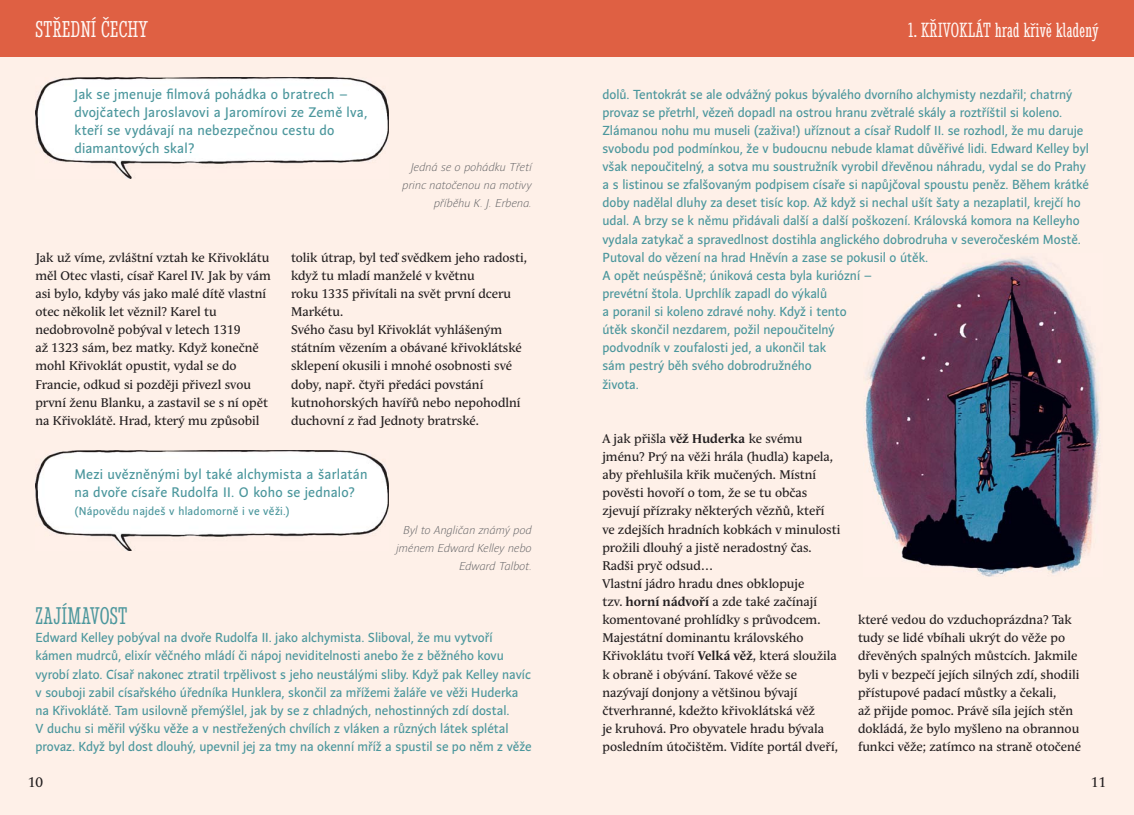
<style>
.page{position:relative;width:1134px;height:815px;background:#fff}
.page>*{position:absolute;margin:0;border:0;box-sizing:border-box;transform-origin:0 0}
.t1{font:ultra-condensed 25px "Stint";letter-spacing:.02em;color:#4c979d}
.t2{font:ultra-condensed 23.75px "Stint";letter-spacing:.02em;color:#fff7f4}
.t3{font:ultra-condensed 21.25px "Stint";letter-spacing:.015em;color:#fff7f4}
.t4{font:13.75px/18.1px "Andulka Sans Text";letter-spacing:.015em;color:#4c979d}
.t5{font:13.75px "Andulka Text Pro";color:#231f20}
.t6{font:13px/18.1px "Andulka Sans Text";color:#4c979d}
.t7{font:12.5px/18.1px "Andulka Text Pro";color:#231f20}
.t8{font:italic 300 11.25px/18.1px "Andulka Sans";color:#5c5d60;text-align:right}
.t9{font:11.25px "Andulka Sans Text";letter-spacing:.025em;color:#4c979d}
.s1{font-weight:700}
</style>
<div class="page">
<div style="left:567px;top:0;width:567px;height:815px;background:#fef0e8"></div>
<div style="left:0;top:0;width:567px;height:815px;background:#fef0e8"></div>
<img style="left:865px;top:257px;width:235px;height:319px">
<img style="left:35px;top:450px;width:353px;height:101px">
<img style="left:35px;top:77px;width:353px;height:101px">
<div style="left:567px;top:0;width:567px;height:57px;background:#df6043"></div>
<div style="left:0;top:0;width:567px;height:57px;background:#df6043"></div>
<h2 class="t2" style="left:35px;top:16px;width:114px">STŘEDNÍ ČECHY</h2>
<h3 class="t3" style="left:908px;top:18px;width:191px">1. KŘIVOKLÁT hrad křivě kladený</h3>
<p class="t4" style="left:74px;top:86px;width:294px">Jak se jmenuje filmová pohádka o bratrech – dvojčatech Jaroslavovi a Jaromírovi ze Země lva, kteří se vydávají na nebezpečnou cestu do diamantových skal?</p>
<p class="t8" style="left:402px;top:159px;width:131px">Jedná se o pohádku Třetí princ natočenou na motivy příběhu K. J. Erbena.</p>
<p class="t7" style="left:35px;top:249px;width:237px">Jak už víme, zvláštní vztah ke Křivoklátu měl Otec vlasti, císař Karel IV. Jak by vám asi bylo, kdyby vás jako malé dítě vlastní otec několik let věznil? Karel tu nedobrovolně pobýval v letech 1319<br>až 1323 sám, bez matky. Když konečně mohl Křivoklát opustit, vydal se do Francie, odkud si později přivezl svou první ženu Blanku, a zastavil se s ní opět na Křivoklátě. Hrad, který mu způsobil</p>
<p class="t7" style="left:291px;top:249px;width:237px">tolik útrap, byl teď svědkem jeho radosti, když tu mladí manželé v květnu<br>roku 1335 přivítali na svět první dceru Markétu.<br>Svého času byl Křivoklát vyhlášeným státním vězením a obávané křivoklátské sklepení okusili i mnohé osobnosti své doby, např. čtyři předáci povstání kutnohorských havířů nebo nepohodlní duchovní z řad Jednoty bratrské.</p>
<p class="t4" style="left:74px;top:466px;width:295px">Mezi uvězněnými byl také alchymista a šarlatán na dvoře císaře Rudolfa II. O koho se jednalo?</p>
<p class="t9" style="left:74px;top:507px;width:217px">(Nápovědu najdeš v hladomorně i ve věži.)</p>
<p class="t8" style="left:396px;top:521px;width:137px">Byl to Angličan známý pod jménem Edward Kelley nebo<br>Edward Talbot.</p>
<h1 class="t1" style="left:35px;top:602px;width:93px">ZAJÍMAVOST</h1>
<p class="t6" style="left:35px;top:630px;width:498px">Edward Kelley pobýval na dvoře Rudolfa II. jako alchymista. Sliboval, že mu vytvoří kámen mudrců, elixír věčného mládí či nápoj neviditelnosti anebo že z běžného kovu vyrobí zlato. Císař nakonec ztratil trpělivost s jeho neustálými sliby. Když pak Kelley navíc v souboji zabil císařského úředníka Hunklera, skončil za mřížemi žaláře ve věži Huderka na Křivoklátě. Tam usilovně přemýšlel, jak by se z chladných, nehostinných zdí dostal.<br>V duchu si měřil výšku věže a v nestřežených chvílích z vláken a různých látek splétal provaz. Když byl dost dlouhý, upevnil jej za tmy na okenní mříž a spustil se po něm z věže</p>
<p class="t6" style="left:602px;top:86px;width:488px">dolů. Tentokrát se ale odvážný pokus bývalého dvorního alchymisty nezdařil; chatrný provaz se přetrhl, vězeň dopadl na ostrou hranu zvětralé skály a roztříštil si koleno.<br>Zlámanou nohu mu museli (zaživa!) uříznout a císař Rudolf II. se rozhodl, že mu daruje svobodu pod podmínkou, že v budoucnu nebude klamat důvěřivé lidi. Edward Kelley byl však nepoučitelný, a sotva mu soustružník vyrobil dřevěnou náhradu, vydal se do Prahy a s listinou se zfalšovaným podpisem císaře si napůjčoval spoustu peněz. Během krátké doby nadělal dluhy za deset tisíc kop. Až když si nechal ušít šaty a nezaplatil, krejčí ho udal. A brzy se k němu přidávali další a další poškození. Královská komora na Kelleyho vydala zatykač a spravedlnost dostihla anglického dobrodruha v severočeském Mostě.<br>Putoval do vězení na hrad Hněvín a zase se pokusil o útěk.<br>A opět neúspěšně; úniková cesta byla kuriózní –<br>prevétní štola. Uprchlík zapadl do výkalů<br>a poranil si koleno zdravé nohy. Když i tento<br>útěk skončil nezdarem, požil nepoučitelný<br>podvodník v zoufalosti jed, a ukončil tak<br>sám pestrý běh svého dobrodružného<br>života.</p>
<p class="t7" style="left:602px;top:430px;width:239px">A jak přišla <span class="s1">věž Huderka</span> ke svému jménu? Prý na věži hrála (hudla) kapela, aby přehlušila křik mučených. Místní pověsti hovoří o tom, že se tu občas zjevují přízraky některých vězňů, kteří<br>ve zdejších hradních kobkách v minulosti prožili dlouhý a jistě neradostný čas.<br>Radši pryč odsud…<br>Vlastní jádro hradu dnes obklopuje<br>tzv. <span class="s1">horní nádvoří</span> a zde také začínají komentované prohlídky s průvodcem.<br>Majestátní dominantu královského Křivoklátu tvoří <span class="s1">Velká věž</span>, která sloužila k obraně i obývání. Takové věže se nazývají donjony a většinou bývají čtverhranné, kdežto křivoklátská věž<br>je kruhová. Pro obyvatele hradu bývala posledním útočištěm. Vidíte portál dveří,</p>
<p class="t7" style="left:858px;top:611px;width:225px">které vedou do vzduchoprázdna? Tak tudy se lidé vbíhali ukrýt do věže po dřevěných spalných můstcích. Jakmile byli v bezpečí jejích silných zdí, shodili přístupové padací můstky a čekali,<br>až přijde pomoc. Právě síla jejích stěn dokládá, že bylo myšleno na obrannou funkci věže; zatímco na straně otočené</p>
<p class="t5" style="left:28px;top:775px;width:17px">10</p>
<p class="t5" style="left:1091px;top:775px;width:17px">11</p>
</div>
